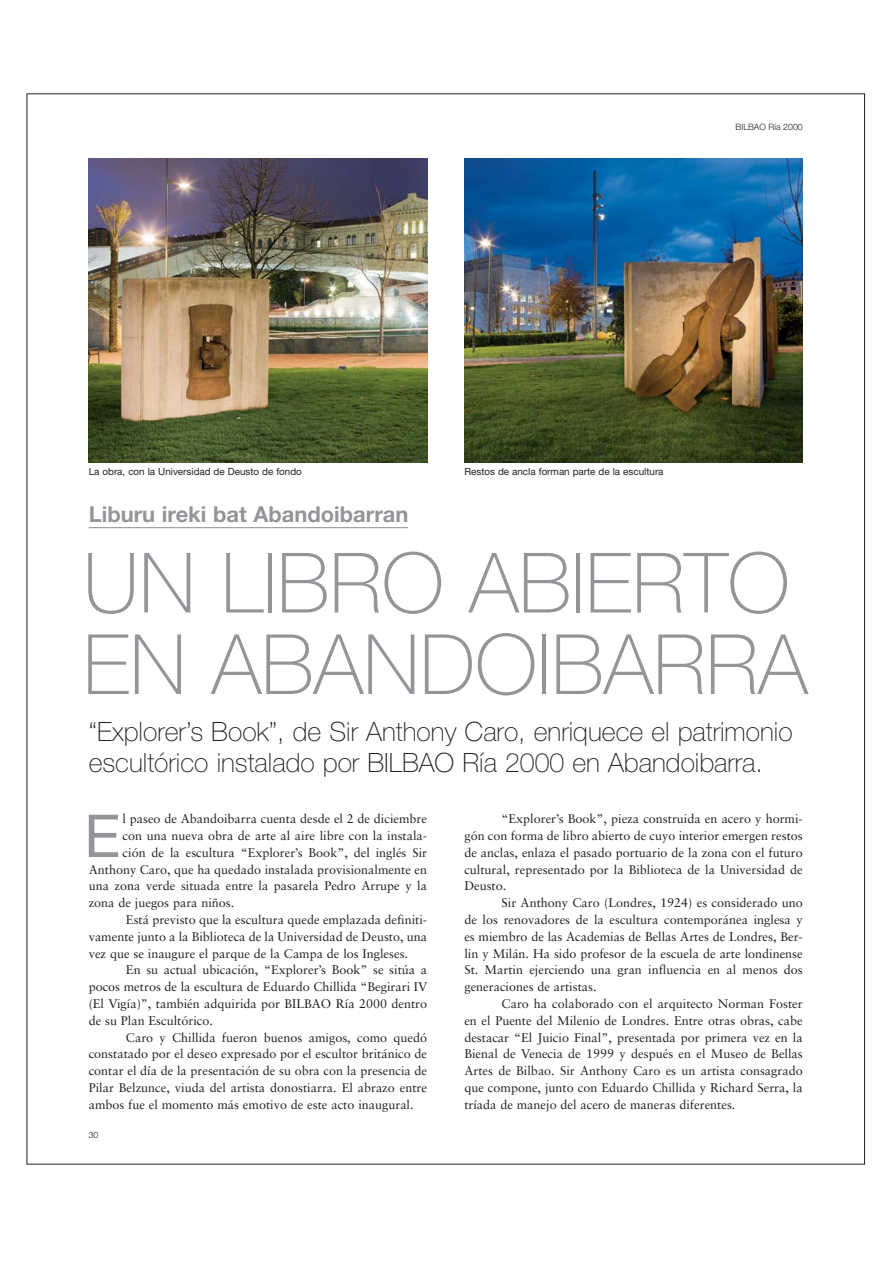
<style>
.page{position:relative;width:893px;height:1263px;background:#fff}
.page>*{position:absolute;margin:0;border:0;box-sizing:border-box;transform-origin:0 0}
.t1{font:100 83.4px/81.4px "Helvetica Neue";color:#939598}
.t2{font:59.1px "Helvetica Neue";color:#939598}
.t3{font:100 26.55px/30.5px "Helvetica Neue";color:#231f20}
.t4{font:700 21.9px "Helvetica Neue";color:#939598}
.t5{font:12.6px/16.8px "Sabon";color:#231f20;text-align:justify}
.t6{font:9.9px "Helvetica Neue";color:#231f20}
.t7{font:300 8.7px "Helvetica Neue";color:#231f20}
</style>
<div class="page">
<img style="left:89px;top:159px;width:338px;height:304px">
<hr style="left:89px;top:527px;width:319px;height:1px;background:#939598">
<img style="left:464px;top:159px;width:339px;height:304px">
<p class="t7" style="left:735px;top:124px;width:69px">BILBAO Ría 2000</p>
<p class="t6" style="left:89px;top:468px;width:215px">La obra, con la Universidad de Deusto de fondo</p>
<p class="t6" style="left:464px;top:468px;width:201px">Restos de ancla forman parte de la escultura</p>
<h3 class="t4" style="left:89px;top:507px;width:321px">Liburu ireki bat Abandoibarran</h3>
<h1 class="t1" style="left:83px;top:550px;width:726px">UN LIBRO ABIERTO<br>EN ABANDOIBARRA</h1>
<h3 class="t3" style="left:89px;top:719px;width:705px">“Explorer’s Book”, de Sir Anthony Caro, enriquece el patrimonio escultórico instalado por BILBAO Ría 2000 en Abandoibarra.</h3>
<p class="t5" style="left:123px;top:812px;width:306px">l paseo de Abandoibarra cuenta desde el 2 de diciembre</p>
<p class="t5" style="left:123px;top:828px;width:306px">con una nueva obra de arte al aire libre con la instala-</p>
<p class="t5" style="left:123px;top:845px;width:306px">ción de la escultura “Explorer’s Book”, del inglés Sir</p>
<p class="t5" style="left:89px;top:862px;width:340px">Anthony Caro, que ha quedado instalada provisionalmente en</p>
<p class="t5" style="left:89px;top:879px;width:340px">una zona verde situada entre la pasarela Pedro Arrupe y la</p>
<p class="t5" style="left:89px;top:896px;width:147px">zona de juegos para niños.</p>
<p class="t5" style="left:126px;top:912px;width:303px">Está previsto que la escultura quede emplazada definiti-</p>
<p class="t5" style="left:89px;top:929px;width:340px">vamente junto a la Biblioteca de la Universidad de Deusto, una</p>
<p class="t5" style="left:89px;top:946px;width:321px">vez que se inaugure el parque de la Campa de los Ingleses.</p>
<p class="t5" style="left:126px;top:963px;width:303px">En su actual ubicación, “Explorer’s Book” se sitúa a</p>
<p class="t5" style="left:89px;top:979px;width:340px">pocos metros de la escultura de Eduardo Chillida “Begirari IV</p>
<p class="t5" style="left:89px;top:996px;width:340px">(El Vigía)”, también adquirida por BILBAO Ría 2000 dentro</p>
<p class="t5" style="left:89px;top:1013px;width:126px">de su Plan Escultórico.</p>
<p class="t5" style="left:126px;top:1030px;width:303px">Caro y Chillida fueron buenos amigos, como quedó</p>
<p class="t5" style="left:89px;top:1047px;width:340px">constatado por el deseo expresado por el escultor británico de</p>
<p class="t5" style="left:89px;top:1063px;width:340px">contar el día de la presentación de su obra con la presencia de</p>
<p class="t5" style="left:89px;top:1080px;width:340px">Pilar Belzunce, viuda del artista donostiarra. El abrazo entre</p>
<p class="t5" style="left:89px;top:1097px;width:326px">ambos fue el momento más emotivo de este acto inaugural.</p>
<p class="t5" style="left:464px;top:812px;width:340px;text-indent:37px">“Explorer’s Book”, pieza construida en acero y hormi&shy;gón con forma de libro abierto de cuyo interior emergen restos de anclas, enlaza el pasado portuario de la zona con el futuro cultural, representado por la Biblioteca de la Universidad de Deusto.</p>
<p class="t5" style="left:464px;top:896px;width:340px;text-indent:37px">Sir Anthony Caro (Londres, 1924) es considerado uno de los renovadores de la escultura contemporánea inglesa y es miembro de las Academias de Bellas Artes de Londres, Ber&shy;lin y Milán. Ha sido profesor de la escuela de arte londinense St. Martin ejerciendo una gran influencia en al menos dos generaciones de artistas.</p>
<p class="t5" style="left:464px;top:996px;width:340px;text-indent:37px">Caro ha colaborado con el arquitecto Norman Foster en el Puente del Milenio de Londres. Entre otras obras, cabe destacar “El Juicio Final”, presentada por primera vez en la Bienal de Venecia de 1999 y después en el Museo de Bellas Artes de Bilbao. Sir Anthony Caro es un artista consagrado que compone, junto con Eduardo Chillida y Richard Serra, la tríada de manejo del acero de maneras diferentes.</p>
<h2 class="t2" style="left:84px;top:815px;width:38px">E</h2>
<p class="t7" style="left:89px;top:1132px;width:11px">30</p>
</div>
